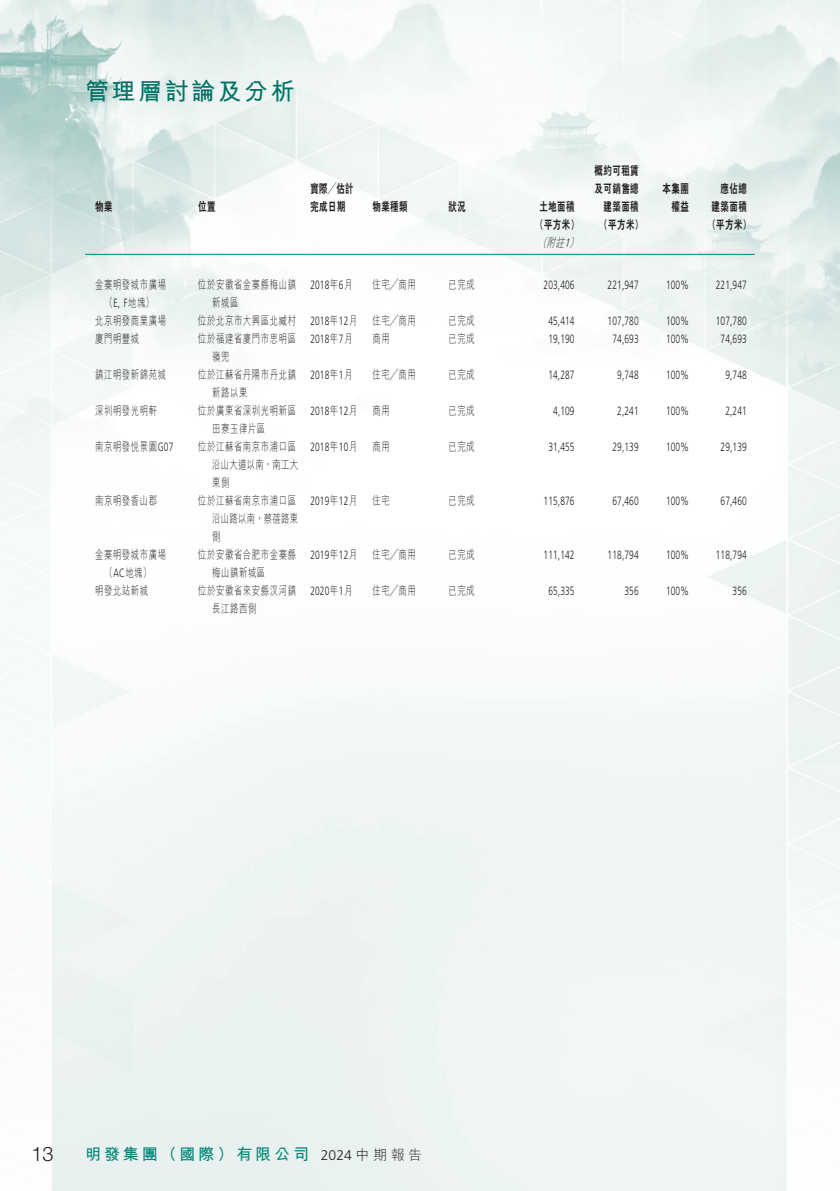
<style>
.page{position:relative;width:840px;height:1191px;background:#fff}
.page>*{position:absolute;margin:0;border:0;box-sizing:border-box;transform-origin:0 0}
.t1{font:700 24px "M Hei HK";letter-spacing:.105em;color:#007264}
.t2{font:300 20px "Helvetica Neue LT Std";color:#231f20}
.t3{font:700 16px "M Hei HK";letter-spacing:.18em;color:#008775}
.t4{font:300 14px "Frutiger LT Std";color:#231f20}
._02_Note_Text{font:300 12px "Frutiger LT Std";letter-spacing:.015em;color:#231f20;scale:.7 1}
._02_Note_Text-2{font:300 12px/18px "M Hei HK";letter-spacing:.065em;color:#231f20;scale:.7 1}
._29_Table_Stub__Note{font:300 12px/18px "M Hei HK";letter-spacing:.065em;color:#231f20;text-align:center;scale:.7 1}
._02_Note_Text-3{font:800 12px/18px "C Hei 2 HK";letter-spacing:.065em;color:#231f20;text-align:right;scale:.7 1}
._02_Note_Text-4{font:300 12px/18px "M Hei HK";letter-spacing:.03em;color:#231f20;scale:.7 1}
._02_Note_Text-5{font:italic 300 12px "M Hei HK";color:#231f20;scale:.7 1}
._29_Table_Stub__Note-2{font:800 12px "C Hei 2 HK";color:#231f20;scale:.7 1}
.s1{font-family:"Frutiger LT Std"}
.s2{font-family:"M Hei HK"}
</style>
<div class="page">
<img style="left:0;top:0;width:839px;height:1191px">
<hr style="left:85px;top:254px;width:113px;height:1px;background:#008775">
<hr style="left:198px;top:254px;width:112px;height:1px;background:#008775">
<hr style="left:310px;top:254px;width:62px;height:1px;background:#008775">
<hr style="left:372px;top:254px;width:76px;height:1px;background:#008775">
<hr style="left:448px;top:254px;width:80px;height:1px;background:#008775">
<hr style="left:528px;top:254px;width:54px;height:1px;background:#008775">
<hr style="left:582px;top:254px;width:64px;height:1px;background:#008775">
<hr style="left:646px;top:254px;width:50px;height:1px;background:#008775">
<hr style="left:696px;top:254px;width:58px;height:1px;background:#008775">
<h1 class="t1" style="left:85px;top:74px;width:211px">管理層討論及分析</h1>
<p class="_29_Table_Stub__Note-2" style="left:95px;top:199px;width:26px">物業</p>
<p class="_02_Note_Text-3" style="left:198px;top:198px;width:26px">位置</p>
<p class="_02_Note_Text-3" style="left:310px;top:180px;width:63px">實際╱估計</p>
<p class="_02_Note_Text-3" style="left:310px;top:198px;width:52px">完成日期</p>
<p class="_02_Note_Text-3" style="left:372px;top:198px;width:52px">物業種類</p>
<p class="_02_Note_Text-3" style="left:448px;top:198px;width:26px">狀況</p>
<p class="_02_Note_Text-3" style="left:539px;top:198px;width:52px">土地面積</p>
<p class="_02_Note_Text-3" style="left:535px;top:216px;width:63px">（平方米）</p>
<p class="_02_Note_Text-5" style="left:564px;top:234px;width:26px">(<span class="s1">1</span></p>
<p class="_02_Note_Text-5" style="left:537px;top:234px;width:20px">（</p>
<p class="_02_Note_Text-5" style="left:546px;top:234px;width:32px">附註</p>
<p class="_02_Note_Text-3" style="left:594px;top:162px;width:65px">概約可租賃及可銷售總建築面積</p>
<p class="_02_Note_Text-3" style="left:599px;top:216px;width:63px">（平方米）</p>
<p class="_02_Note_Text-3" style="left:662px;top:180px;width:39px">本集團權益</p>
<p class="_02_Note_Text-3" style="left:711px;top:180px;width:52px">應佔總建築面積</p>
<p class="_02_Note_Text-3" style="left:707px;top:216px;width:63px">（平方米(</p>
<p class="_02_Note_Text-2" style="left:372px;top:275px;width:63px">住宅╱商用</p>
<p class="_29_Table_Stub__Note" style="left:95px;top:275px;width:103px">金寨明發城市廣場（ <span class="s1">,E F</span>地塊(</p>
<p class="_02_Note_Text-2" style="left:212px;top:275px;width:121px;text-indent:-14px">位於安徽省金寨縣梅山鎮新城區</p>
<p class="_02_Note_Text" style="left:715px;top:278px;width:46px">221,947</p>
<p class="_02_Note_Text-2" style="left:448px;top:275px;width:39px">已完成</p>
<p class="_02_Note_Text" style="left:310px;top:278px;width:62px">2018<span class="s2">年 月</span>6</p>
<p class="_02_Note_Text" style="left:665px;top:278px;width:34px">100%</p>
<p class="_02_Note_Text" style="left:543px;top:278px;width:46px">203,406</p>
<p class="_02_Note_Text" style="left:607px;top:278px;width:46px">221,947</p>
<p class="_29_Table_Stub__Note" style="left:95px;top:311px;width:103px">北京明發商業廣場</p>
<p class="_02_Note_Text-2" style="left:198px;top:311px;width:141px">位於北京市大興區北臧村</p>
<p class="_02_Note_Text" style="left:310px;top:314px;width:69px">2018<span class="s2">年</span>12<span class="s2">月</span></p>
<p class="_02_Note_Text-2" style="left:372px;top:311px;width:63px">住宅╱商用</p>
<p class="_02_Note_Text-2" style="left:448px;top:311px;width:39px">已完成</p>
<p class="_02_Note_Text" style="left:548px;top:314px;width:39px">45,414</p>
<p class="_02_Note_Text" style="left:607px;top:314px;width:46px">107,780</p>
<p class="_02_Note_Text" style="left:665px;top:314px;width:34px">100%</p>
<p class="_02_Note_Text" style="left:715px;top:314px;width:46px">107,780</p>
<p class="_29_Table_Stub__Note" style="left:95px;top:329px;width:65px">廈門明豐城</p>
<p class="_02_Note_Text-2" style="left:198px;top:329px;width:141px">位於福建省廈門市思明區</p>
<p class="_02_Note_Text" style="left:310px;top:332px;width:62px">2018<span class="s2">年 月</span>7</p>
<p class="_02_Note_Text-2" style="left:372px;top:329px;width:26px">商用</p>
<p class="_02_Note_Text-2" style="left:448px;top:329px;width:39px">已完成</p>
<p class="_02_Note_Text" style="left:548px;top:332px;width:39px">19,190</p>
<p class="_02_Note_Text" style="left:612px;top:332px;width:39px">74,693</p>
<p class="_02_Note_Text" style="left:665px;top:332px;width:34px">100%</p>
<p class="_02_Note_Text" style="left:720px;top:332px;width:39px">74,693</p>
<p class="_02_Note_Text-2" style="left:212px;top:347px;width:26px">嶺兜</p>
<p class="_29_Table_Stub__Note" style="left:95px;top:365px;width:103px">鎮江明發新錦苑城</p>
<p class="_02_Note_Text-2" style="left:198px;top:365px;width:141px">位於江蘇省丹陽市丹北鎮</p>
<p class="_02_Note_Text" style="left:310px;top:368px;width:62px">2018<span class="s2">年 月</span>1</p>
<p class="_02_Note_Text-2" style="left:372px;top:365px;width:63px">住宅╱商用</p>
<p class="_02_Note_Text-2" style="left:448px;top:365px;width:39px">已完成</p>
<p class="_02_Note_Text" style="left:548px;top:368px;width:39px">14,287</p>
<p class="_02_Note_Text" style="left:617px;top:368px;width:32px">9,748</p>
<p class="_02_Note_Text" style="left:665px;top:368px;width:34px">100%</p>
<p class="_02_Note_Text" style="left:725px;top:368px;width:32px">9,748</p>
<p class="_02_Note_Text-2" style="left:212px;top:383px;width:52px">新路以東</p>
<p class="_29_Table_Stub__Note" style="left:95px;top:401px;width:90px">深圳明發光明軒</p>
<p class="_02_Note_Text-2" style="left:198px;top:401px;width:141px">位於廣東省深圳光明新區</p>
<p class="_02_Note_Text" style="left:310px;top:404px;width:69px">2018<span class="s2">年</span>12<span class="s2">月</span></p>
<p class="_02_Note_Text-2" style="left:372px;top:401px;width:26px">商用</p>
<p class="_02_Note_Text-2" style="left:448px;top:401px;width:39px">已完成</p>
<p class="_02_Note_Text" style="left:553px;top:404px;width:32px">4,109</p>
<p class="_02_Note_Text" style="left:617px;top:404px;width:32px">2,241</p>
<p class="_02_Note_Text" style="left:665px;top:404px;width:34px">100%</p>
<p class="_02_Note_Text" style="left:725px;top:404px;width:32px">2,241</p>
<p class="_02_Note_Text-2" style="left:212px;top:419px;width:77px">田寮玉律片區</p>
<p class="_29_Table_Stub__Note" style="left:95px;top:437px;width:113px">南京明發悅景園<span class="s1">G07</span></p>
<p class="_02_Note_Text-2" style="left:198px;top:437px;width:141px">位於江蘇省南京市浦口區</p>
<p class="_02_Note_Text" style="left:310px;top:440px;width:69px">2018<span class="s2">年</span>10<span class="s2">月</span></p>
<p class="_02_Note_Text-2" style="left:372px;top:437px;width:26px">商用</p>
<p class="_02_Note_Text-2" style="left:448px;top:437px;width:39px">已完成</p>
<p class="_02_Note_Text" style="left:548px;top:440px;width:39px">31,455</p>
<p class="_02_Note_Text" style="left:612px;top:440px;width:39px">29,139</p>
<p class="_02_Note_Text" style="left:665px;top:440px;width:34px">100%</p>
<p class="_02_Note_Text" style="left:720px;top:440px;width:39px">29,139</p>
<p class="_02_Note_Text-4" style="left:212px;top:455px;width:124px">沿山大道以南，南工大東側</p>
<p class="_29_Table_Stub__Note" style="left:95px;top:491px;width:90px">南京明發香山郡</p>
<p class="_02_Note_Text-2" style="left:198px;top:491px;width:141px">位於江蘇省南京市浦口區</p>
<p class="_02_Note_Text" style="left:310px;top:494px;width:69px">2019<span class="s2">年</span>12<span class="s2">月</span></p>
<p class="_02_Note_Text-2" style="left:372px;top:491px;width:26px">住宅</p>
<p class="_02_Note_Text-2" style="left:448px;top:491px;width:39px">已完成</p>
<p class="_02_Note_Text" style="left:543px;top:494px;width:46px">115,876</p>
<p class="_02_Note_Text" style="left:612px;top:494px;width:39px">67,460</p>
<p class="_02_Note_Text" style="left:665px;top:494px;width:34px">100%</p>
<p class="_02_Note_Text" style="left:720px;top:494px;width:39px">67,460</p>
<p class="_02_Note_Text-4" style="left:212px;top:509px;width:124px">沿山路以南，蔡蓓路東側</p>
<p class="_02_Note_Text-2" style="left:372px;top:545px;width:63px">住宅╱商用</p>
<p class="_29_Table_Stub__Note" style="left:95px;top:545px;width:103px">金寨明發城市廣場（<span class="s1">AC</span>地塊(</p>
<p class="_02_Note_Text-2" style="left:212px;top:545px;width:121px;text-indent:-14px">位於安徽省合肥市金寨縣梅山鎮新城區</p>
<p class="_02_Note_Text" style="left:715px;top:548px;width:46px">118,794</p>
<p class="_02_Note_Text-2" style="left:448px;top:545px;width:39px">已完成</p>
<p class="_02_Note_Text" style="left:310px;top:548px;width:69px">2019<span class="s2">年</span>12<span class="s2">月</span></p>
<p class="_02_Note_Text" style="left:665px;top:548px;width:34px">100%</p>
<p class="_02_Note_Text" style="left:543px;top:548px;width:46px">111,142</p>
<p class="_02_Note_Text" style="left:607px;top:548px;width:46px">118,794</p>
<p class="_29_Table_Stub__Note" style="left:95px;top:581px;width:77px">明發北站新城</p>
<p class="_02_Note_Text-2" style="left:198px;top:581px;width:141px">位於安徽省來安縣汊河鎮</p>
<p class="_02_Note_Text-2" style="left:212px;top:599px;width:65px">長江路西側</p>
<p class="_02_Note_Text" style="left:310px;top:584px;width:62px">2020<span class="s2">年 月</span>1</p>
<p class="_02_Note_Text-2" style="left:372px;top:581px;width:63px">住宅╱商用</p>
<p class="_02_Note_Text-2" style="left:448px;top:581px;width:39px">已完成</p>
<p class="_02_Note_Text" style="left:548px;top:584px;width:39px">65,335</p>
<p class="_02_Note_Text" style="left:624px;top:584px;width:22px">356</p>
<p class="_02_Note_Text" style="left:665px;top:584px;width:34px">100%</p>
<p class="_02_Note_Text" style="left:732px;top:584px;width:22px">356</p>
<h2 class="t2" style="left:31px;top:1141px;width:24px">13</h2>
<h3 class="t3" style="left:85px;top:1142px;width:225px">明發集團（國際）有限公司</h3>
<p class="t4" style="left:320px;top:1147px;width:103px">2024<span class="s2">中期報告</span></p>
</div>
